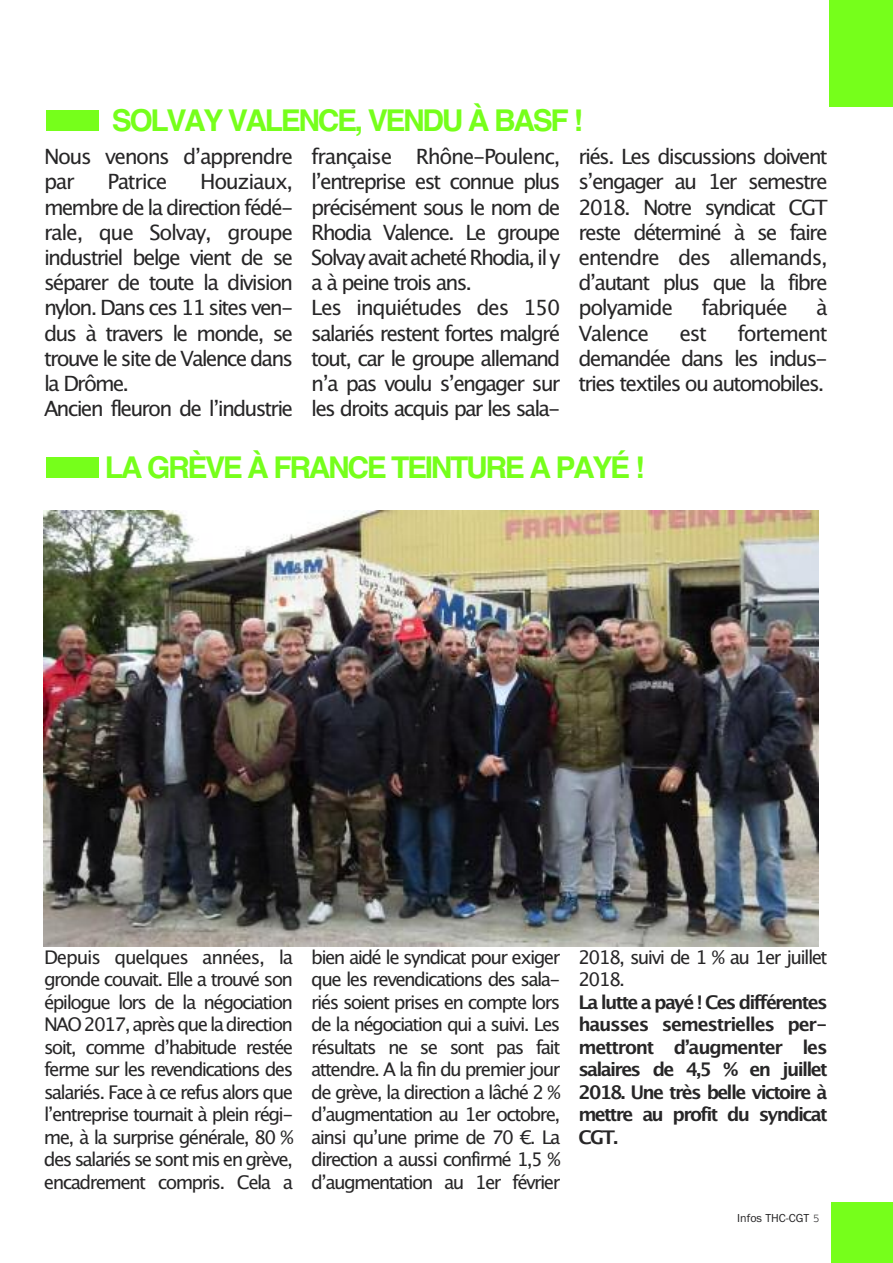
<style>
.page{position:relative;width:893px;height:1263px;background:#fff}
.page>*{position:absolute;margin:0;border:0;box-sizing:border-box;transform-origin:0 0}
.t1{font:700 30px "Helvetica";letter-spacing:-.08em;color:#76ff1b}
.t2{font:21px/25.2px "Lucida Grande";letter-spacing:-.09em;color:#272627}
.t3{font:21px/25.2px "Lucida Grande";letter-spacing:-.07em;color:#272627}
.t4{font:21px "Lucida Grande";letter-spacing:-.065em;color:#272627}
.t5{font:18.75px/22.5px "Lucida Grande";letter-spacing:-.09em;color:#272627;text-align:justify}
.t6{font:700 18.75px/22.5px "Lucida Grande";letter-spacing:-.09em;color:#272627;text-align:justify}
.t7{font:12px "Franklin Gothic";color:#272627}
.s1{font-family:"Courier"}
</style>
<div class="page">
<div style="left:829px;top:0;width:64px;height:106px;background:#76ff1b"></div>
<div style="left:832px;top:1202px;width:61px;height:61px;background:#76ff1b"></div>
<img style="left:43px;top:511px;width:775px;height:436px">
<h1 class="t1" style="left:44px;top:103px;width:541px">■ SOLVAY VALENCE, VENDU À BASF !</h1>
<p class="t3" style="left:44px;top:144px;width:251px">Nous venons d’apprendre par</p>
<p class="t2" style="left:44px;top:169px;width:251px;text-indent:156px">Houziaux, membre de la direction fédé&shy;rale, que Solvay, groupe industriel belge vient de se séparer de toute la division nylon. Dans ces 11 sites ven&shy;dus à travers le monde, se trouve le site de Valence dans la Drôme.<br>Ancien fleuron de l’industrie</p>
<p class="t4" style="left:107px;top:170px;width:62px">Patrice</p>
<p class="t2" style="left:311px;top:144px;width:251px">française Rhône-Poulenc, l’entreprise est connue plus précisément sous le nom de<br>Rhodia Valence. Le groupe<br>Solvay avait acheté Rhodia, il y a à peine trois ans.<br>Les inquiétudes des 150 salariés restent fortes malgré tout, car le groupe allemand n’a pas voulu s’engager sur les droits acquis par les sala-</p>
<p class="t2" style="left:578px;top:144px;width:251px;text-align:justify">riés. Les discussions doivent s’engager au 1er semestre 2018. Notre syndicat CGT reste déterminé à se faire entendre des allemands, d’autant plus que la fibre polyamide</p>
<p class="t4" style="left:701px;top:296px;width:88px">fabriquée</p>
<p class="t2" style="left:816px;top:295px;width:13px">à</p>
<p class="t2" style="left:578px;top:321px;width:251px;text-align:justify;text-indent:159px">fortement demandée dans les indus&shy;tries textiles ou automobiles.</p>
<p class="t4" style="left:578px;top:321px;width:72px">Valence</p>
<p class="t2" style="left:679px;top:321px;width:29px">est</p>
<h1 class="t1" style="left:44px;top:450px;width:602px">■LA GRÈVE À FRANCE TEINTURE A PAYÉ !</h1>
<p class="t5" style="left:44px;top:946px;width:251px">Depuis quelques années, la gronde couvait. Elle a trouvé son épilogue lors de la négociation NAO 2017, après que la direction soit, comme d’habitude restée ferme sur les revendications des salariés. Face à ce refus alors que l’entreprise tournait à plein régi&shy;me, à la surprise générale, 80 % des salariés se sont mis en grève, encadrement compris. Cela a</p>
<p class="t5" style="left:311px;top:946px;width:251px">bien aidé le syndicat pour exiger que les revendications des sala&shy;riés soient prises en compte lors de la négociation qui a suivi. Les résultats ne se sont pas fait attendre. A la fin du premier jour de grève, la direction a lâché 2 % d’augmentation au 1er octobre, ainsi qu’une prime de 70 €. La direction a aussi confirmé 1,5 % d’augmentation au 1er février</p>
<p class="t5" style="left:578px;top:946px;width:251px">2018, suivi de 1 % au 1er juillet<br>2018.</p>
<p class="t6" style="left:578px;top:991px;width:251px">La lutte a payé ! Ces différentes hausses semestrielles per&shy;mettront d’augmenter les salaires de 4,5 % en juillet 2018. Une très belle victoire à mettre au profit du syndicat CGT.</p>
<p class="t7" style="left:737px;top:1210px;width:84px">Infos THC-CGT <span class="s1">5</span></p>
</div>
